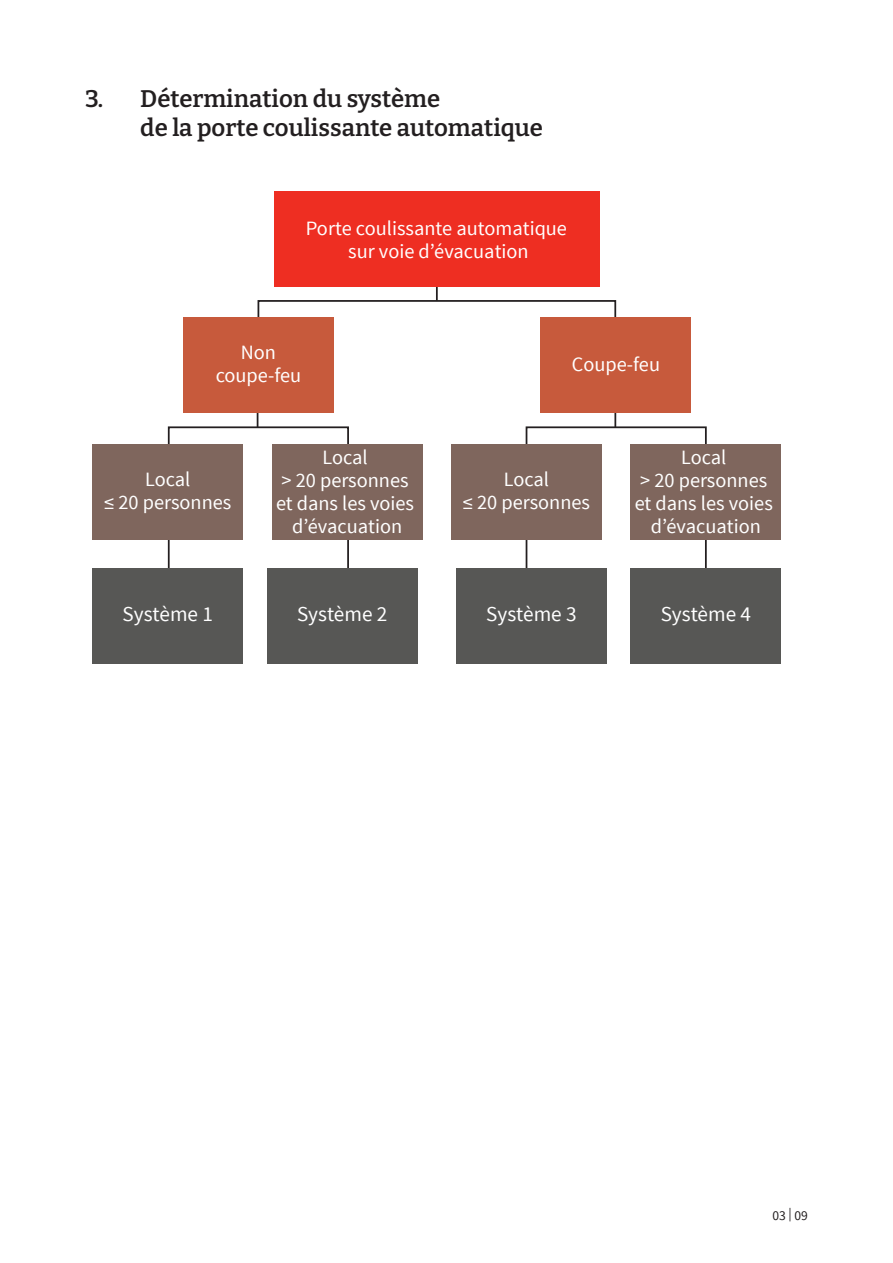
<style>
.page{position:relative;width:893px;height:1263px;background:#fff}
.page>*{position:absolute;margin:0;border:0;box-sizing:border-box;transform-origin:0 0}
.t1{font:600 24px/28.8px "Bitter";color:#231f20}
.t2{font:21.15px "Source Sans Pro";color:#fff}
.t3{font:20.25px/23px "Source Sans Pro";color:#fff;text-align:center}
.t4{font:13.5px "Source Sans Pro";color:#231f20}
</style>
<div class="page">
<div style="left:258px;top:300px;width:358px;height:19px;border:2px solid #231f20"></div>
<svg style="left:436px;top:287px;width:2px;height:14px"></svg>
<div style="left:526px;top:426px;width:181px;height:19px;border:2px solid #231f20"></div>
<svg style="left:614px;top:413px;width:2px;height:14px"></svg>
<div style="left:168px;top:426px;width:181px;height:19px;border:2px solid #231f20"></div>
<svg style="left:257px;top:413px;width:1px;height:14px"></svg>
<hr style="left:168px;top:539px;width:2px;height:31px;background:#231f20">
<hr style="left:347px;top:539px;width:2px;height:31px;background:#231f20">
<hr style="left:526px;top:539px;width:1px;height:31px;background:#231f20">
<hr style="left:705px;top:539px;width:2px;height:31px;background:#231f20">
<div style="left:274px;top:191px;width:326px;height:96px;background:#ee2e22"></div>
<div style="left:183px;top:318px;width:150px;height:95px;background:#c75a3c"></div>
<div style="left:92px;top:569px;width:151px;height:95px;background:#575755"></div>
<div style="left:267px;top:569px;width:150px;height:95px;background:#575755"></div>
<div style="left:456px;top:569px;width:150px;height:95px;background:#575755"></div>
<div style="left:630px;top:569px;width:151px;height:95px;background:#575755"></div>
<div style="left:93px;top:444px;width:150px;height:95px;background:#7f665d"></div>
<div style="left:272px;top:444px;width:150px;height:95px;background:#7f665d"></div>
<div style="left:451px;top:444px;width:151px;height:95px;background:#7f665d"></div>
<div style="left:631px;top:444px;width:150px;height:95px;background:#7f665d"></div>
<div style="left:540px;top:318px;width:151px;height:95px;background:#c75a3c"></div>
<p class="t1" style="left:140px;top:84px;width:404px;text-indent:-55px">3. Détermination du système<br>de la porte coulissante automatique</p>
<p class="t3" style="left:306px;top:217px;width:263px">Porte coulissante automatique sur voie d’évacuation</p>
<p class="t3" style="left:216px;top:341px;width:87px">Non coupe-feu</p>
<p class="t3" style="left:572px;top:353px;width:90px">Coupe-feu</p>
<p class="t3" style="left:104px;top:468px;width:129px">Local<br>≤ 20 personnes</p>
<p class="t3" style="left:276px;top:446px;width:140px">Local<br>&gt; 20 personnes et dans les voies d’évacuation</p>
<p class="t3" style="left:463px;top:468px;width:129px">Local<br>≤ 20 personnes</p>
<p class="t3" style="left:635px;top:446px;width:140px">Local<br>&gt; 20 personnes et dans les voies d’évacuation</p>
<p class="t2" style="left:123px;top:600px;width:92px">Système 1</p>
<p class="t2" style="left:297px;top:600px;width:92px">Système 2</p>
<p class="t2" style="left:486px;top:600px;width:92px">Système 3</p>
<p class="t2" style="left:661px;top:600px;width:92px">Système 4</p>
<p class="t4" style="left:772px;top:1207px;width:37px">03 | 09</p>
</div>
